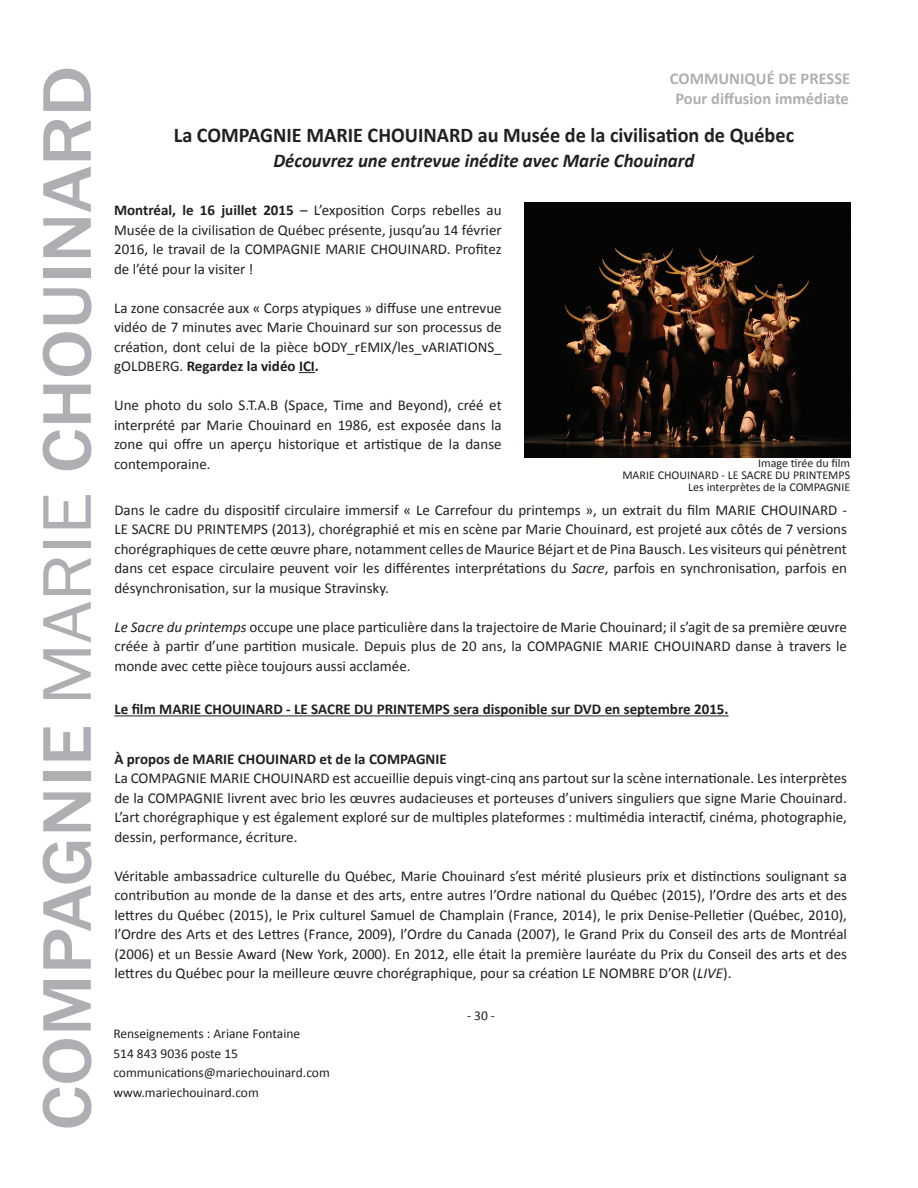
<style>
.page{position:relative;width:918px;height:1188px;background:#fff}
.page>*{position:absolute;margin:0;border:0;box-sizing:border-box;transform-origin:0 0}
.t1{font:500 71.25px "Franklin Gothic";color:#aeafb3;scale:1.08 1}
.t2{font:700 21px "Calibri";color:#231f20;scale:.96 1}
.t3{font:italic 700 19.5px "Calibri";color:#231f20;scale:.96 1}
.t4{font:700 16.5px/19.8px "Calibri";color:#aeafb3;text-align:center}
.t5{font:15px/19.5px "Calibri";color:#231f20;text-align:justify}
.t6{font:700 15px "Calibri";color:#231f20}
.t7{font:13.5px/19.5px "Calibri";color:#231f20}
.t8{font:12px/12px "Calibri";color:#231f20;text-align:right}
.s1{font-weight:400}
.s2{font-weight:700}
.s3{font-style:italic}
</style>
<div class="page">
<svg style="left:299px;top:372px;width:16px;height:1px"></svg>
<hr style="left:114px;top:716px;width:615px;height:1px;background:#231f20">
<img style="left:524px;top:203px;width:326px;height:254px">
<h1 class="t1" style="left:23px;top:1131px;width:987px;rotate:-90deg">COMPAGNIE <span class="s1">MARIE</span> CHOUINARD</h1>
<p class="t4" style="left:670px;top:69px;width:182px">COMMUNIQUÉ DE PRESSE<br>Pour diffusion immédiate</p>
<h2 class="t2" style="left:174px;top:121px;width:648px">La COMPAGNIE MARIE CHOUINARD au Musée de la civilisation de Québec</h2>
<h3 class="t3" style="left:273px;top:148px;width:440px">Découvrez une entrevue inédite avec Marie Chouinard</h3>
<p class="t5" style="left:114px;top:200px;width:389px"><span class="s2">Montréal, le 16 juillet 2015</span> – L’exposition Corps rebelles au Musée de la civilisation de Québec présente, jusqu’au 14 février 2016, le travail de la COMPAGNIE MARIE CHOUINARD. Profitez de l’été pour la visiter !</p>
<p class="t5" style="left:114px;top:298px;width:389px">La zone consacrée aux « Corps atypiques » diffuse une entrevue vidéo de 7 minutes avec Marie Chouinard sur son processus de création, dont celui de la pièce bODY_rEMIX/les_vARIATIONS_ gOLDBERG. <span class="s2">Regardez la vidéo ICI.</span></p>
<p class="t5" style="left:114px;top:395px;width:389px">Une photo du solo S.T.A.B (Space, Time and Beyond), créé et interprété par Marie Chouinard en 1986, est exposée dans la zone qui offre un aperçu historique et artistique de la danse contemporaine.</p>
<p class="t5" style="left:114px;top:500px;width:734px">Dans le cadre du dispositif circulaire immersif « Le Carrefour du printemps », un extrait du film MARIE CHOUINARD - LE SACRE DU PRINTEMPS (2013), chorégraphié et mis en scène par Marie Chouinard, est projeté aux côtés de 7 versions chorégraphiques de cette œuvre phare, notamment celles de Maurice Béjart et de Pina Bausch. Les visiteurs qui pénètrent dans cet espace circulaire peuvent voir les différentes interprétations du <span class="s3">Sacre</span>, parfois en synchronisation, parfois en désynchronisation, sur la musique Stravinsky.</p>
<p class="t5" style="left:114px;top:617px;width:734px"><span class="s3">Le Sacre du printemps</span> occupe une place particulière dans la trajectoire de Marie Chouinard; il s’agit de sa première œuvre créée à partir d’une partition musicale. Depuis plus de 20 ans, la COMPAGNIE MARIE CHOUINARD danse à travers le monde avec cette pièce toujours aussi acclamée.</p>
<p class="t6" style="left:114px;top:700px;width:616px">Le film MARIE CHOUINARD - LE SACRE DU PRINTEMPS sera disponible sur DVD en septembre 2015.</p>
<p class="t6" style="left:114px;top:749px;width:334px">À propos de MARIE CHOUINARD et de la COMPAGNIE</p>
<p class="t5" style="left:114px;top:769px;width:734px">La COMPAGNIE MARIE CHOUINARD est accueillie depuis vingt-cinq ans partout sur la scène internationale. Les interprètes de la COMPAGNIE livrent avec brio les œuvres audacieuses et porteuses d’univers singuliers que signe Marie Chouinard.<br>L’art chorégraphique y est également exploré sur de multiples plateformes : multimédia interactif, cinéma, photographie, dessin, performance, écriture.</p>
<p class="t5" style="left:114px;top:866px;width:734px">Véritable ambassadrice culturelle du Québec, Marie Chouinard s’est mérité plusieurs prix et distinctions soulignant sa contribution au monde de la danse et des arts, entre autres l’Ordre national du Québec (2015), l’Ordre des arts et des lettres du Québec (2015), le Prix culturel Samuel de Champlain (France, 2014), le prix Denise-Pelletier (Québec, 2010), l’Ordre des Arts et des Lettres (France, 2009), l’Ordre du Canada (2007), le Grand Prix du Conseil des arts de Montréal (2006) et un Bessie Award (New York, 2000). En 2012, elle était la première lauréate du Prix du Conseil des arts et des lettres du Québec pour la meilleure œuvre chorégraphique, pour sa création LE NOMBRE D’OR (<span class="s3">LIVE</span>).</p>
<p class="t7" style="left:467px;top:1006px;width:30px">- 30 -</p>
<p class="t7" style="left:113px;top:1024px;width:218px">Renseignements : Ariane Fontaine<br>514 843 9036 poste 15 communications@mariechouinard.com www.mariechouinard.com</p>
<p class="t8" style="left:622px;top:457px;width:229px">Image tirée du film<br>MARIE CHOUINARD - LE SACRE DU PRINTEMPS<br>Les interprètes de la COMPAGNIE</p>
</div>
